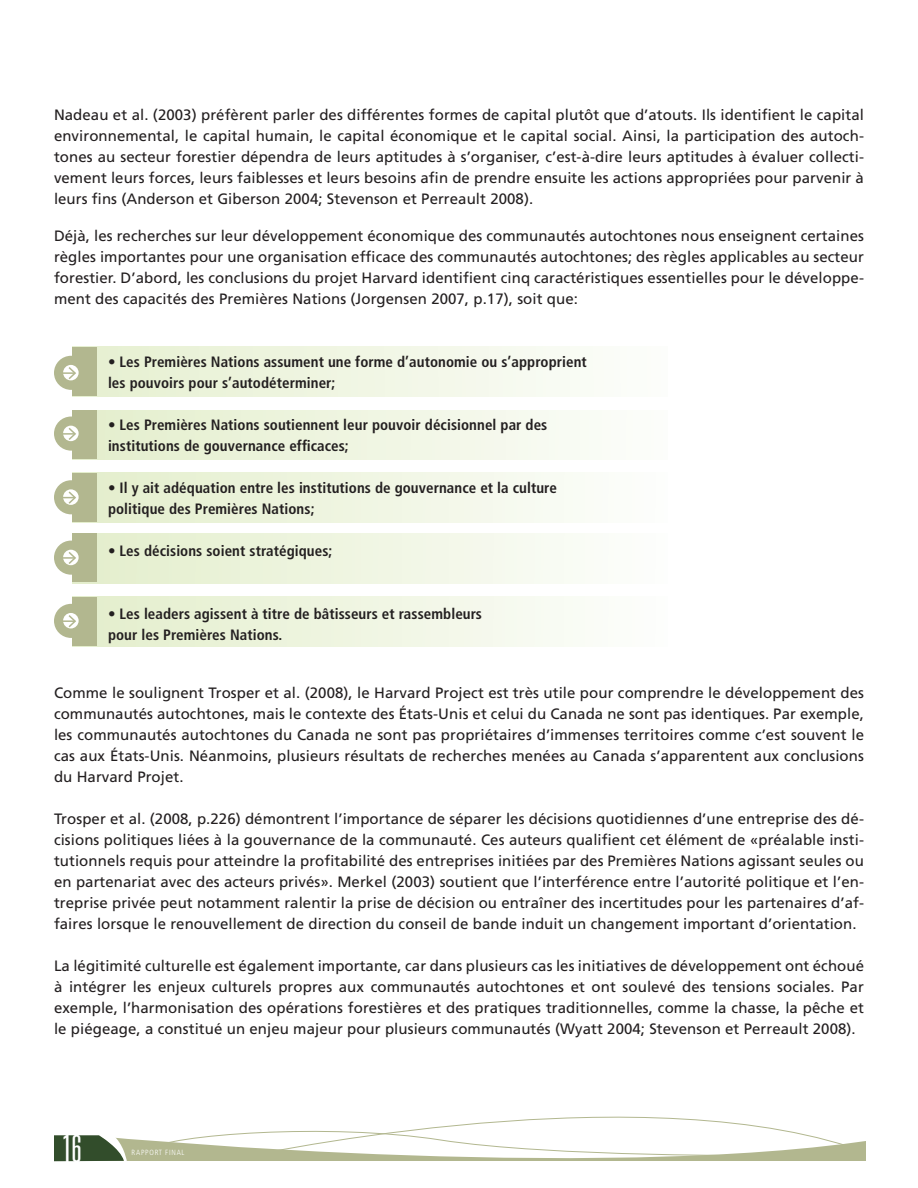
<style>
.page{position:relative;width:918px;height:1188px;background:#fff}
.page>*{position:absolute;margin:0;border:0;box-sizing:border-box;transform-origin:0 0}
.t1{font:300 ultra-condensed 37.5px "Univers";color:#fff}
.t2{font:15px/21px "Frutiger";letter-spacing:.005em;color:#231f20;text-align:justify}
.t3{font:700 condensed 15px/21px "Frutiger";letter-spacing:.005em;color:#231f20}
.t4{font:300 condensed 7.5px "Frutiger";letter-spacing:.1em;color:#fff}
</style>
<div class="page">
<div style="left:72px;top:347px;width:595px;height:49px;background:linear-gradient(to right,#e6efd0,#fcfdfb)"></div>
<div style="left:72px;top:410px;width:595px;height:50px;background:linear-gradient(to right,#e3eecc,#fcfdfa)"></div>
<div style="left:72px;top:473px;width:595px;height:49px;background:linear-gradient(to right,#e3eecb,#fdfefc)"></div>
<div style="left:72px;top:534px;width:595px;height:49px;background:linear-gradient(to right,#e3eecb,#fdfefc)"></div>
<div style="left:72px;top:596px;width:595px;height:50px;background:linear-gradient(to right,#e3eecb,#fdfefc)"></div>
<div style="left:72px;top:347px;width:25px;height:49px;background:#b2b78f"></div>
<div style="left:72px;top:410px;width:25px;height:49px;background:#b2b78f"></div>
<div style="left:72px;top:473px;width:25px;height:49px;background:#b2b78f"></div>
<div style="left:72px;top:533px;width:25px;height:49px;background:#b2b78f"></div>
<div style="left:72px;top:597px;width:25px;height:49px;background:#b2b78f"></div>
<div style="left:54px;top:356px;width:34px;height:34px;background:#b2b78f;border-radius:50%"></div>
<svg style="left:63px;top:365px;width:16px;height:15px"></svg>
<svg style="left:63px;top:365px;width:14px;height:16px"></svg>
<div style="left:54px;top:417px;width:34px;height:34px;background:#b2b78f;border-radius:50%"></div>
<svg style="left:63px;top:426px;width:16px;height:15px"></svg>
<svg style="left:63px;top:426px;width:14px;height:16px"></svg>
<div style="left:54px;top:480px;width:34px;height:34px;background:#b2b78f;border-radius:50%"></div>
<svg style="left:63px;top:489px;width:16px;height:16px"></svg>
<svg style="left:63px;top:490px;width:14px;height:15px"></svg>
<div style="left:54px;top:541px;width:34px;height:34px;background:#b2b78f;border-radius:50%"></div>
<svg style="left:63px;top:550px;width:16px;height:15px"></svg>
<svg style="left:63px;top:550px;width:14px;height:16px"></svg>
<div style="left:54px;top:604px;width:34px;height:34px;background:#b2b78f;border-radius:50%"></div>
<svg style="left:63px;top:613px;width:16px;height:15px"></svg>
<svg style="left:63px;top:613px;width:14px;height:16px"></svg>
<div style="left:131px;top:1139px;width:735px;height:22px;background:#b2b78f"></div>
<svg style="left:147px;top:1133px;width:87px;height:24px"></svg>
<svg style="left:54px;top:1135px;width:77px;height:27px;background:#5f7457"></svg>
<svg style="left:234px;top:1116px;width:617px;height:43px"></svg>
<p class="t2" style="left:54px;top:104px;width:812px">Nadeau et al. (2003) préfèrent parler des différentes formes de capital plutôt que d’atouts. Ils identifient le capital environnemental, le capital humain, le capital économique et le capital social. Ainsi, la participation des autoch&shy;tones au secteur forestier dépendra de leurs aptitudes à s’organiser, c’est-à-dire leurs aptitudes à évaluer collecti&shy;vement leurs forces, leurs faiblesses et leurs besoins afin de prendre ensuite les actions appropriées pour parvenir à leurs fins (Anderson et Giberson 2004; Stevenson et Perreault 2008).</p>
<p class="t2" style="left:54px;top:226px;width:811px">Déjà, les recherches sur leur développement économique des communautés autochtones nous enseignent certaines règles importantes pour une organisation efficace des communautés autochtones; des règles applicables au secteur forestier. D’abord, les conclusions du projet Harvard identifient cinq caractéristiques essentielles pour le développe&shy;ment des capacités des Premières Nations (Jorgensen 2007, p.17), soit que:</p>
<p class="t3" style="left:108px;top:352px;width:480px">• Les Premières Nations assument une forme d’autonomie ou s’approprient les pouvoirs pour s’autodéterminer;</p>
<p class="t3" style="left:108px;top:415px;width:441px">• Les Premières Nations soutiennent leur pouvoir décisionnel par des institutions de gouvernance efficaces;</p>
<p class="t3" style="left:108px;top:478px;width:451px">• Il y ait adéquation entre les institutions de gouvernance et la culture politique des Premières Nations;</p>
<p class="t3" style="left:108px;top:541px;width:226px">• Les décisions soient stratégiques;</p>
<p class="t3" style="left:108px;top:604px;width:376px">• Les leaders agissent à titre de bâtisseurs et rassembleurs pour les Premières Nations.</p>
<p class="t2" style="left:54px;top:682px;width:812px">Comme le soulignent Trosper et al. (2008), le Harvard Project est très utile pour comprendre le développement des communautés autochtones, mais le contexte des États-Unis et celui du Canada ne sont pas identiques. Par exemple, les communautés autochtones du Canada ne sont pas propriétaires d’immenses territoires comme c’est souvent le cas aux États-Unis. Néanmoins, plusieurs résultats de recherches menées au Canada s’apparentent aux conclusions du Harvard Projet.</p>
<p class="t2" style="left:54px;top:808px;width:811px">Trosper et al. (2008, p.226) démontrent l’importance de séparer les décisions quotidiennes d’une entreprise des dé&shy;cisions politiques liées à la gouvernance de la communauté. Ces auteurs qualifient cet élément de «préalable insti&shy;tutionnels requis pour atteindre la profitabilité des entreprises initiées par des Premières Nations agissant seules ou en partenariat avec des acteurs privés». Merkel (2003) soutient que l’interférence entre l’autorité politique et l’en&shy;treprise privée peut notamment ralentir la prise de décision ou entraîner des incertitudes pour les partenaires d’af&shy;faires lorsque le renouvellement de direction du conseil de bande induit un changement important d’orientation.</p>
<p class="t2" style="left:54px;top:955px;width:812px">La légitimité culturelle est également importante, car dans plusieurs cas les initiatives de développement ont échoué à intégrer les enjeux culturels propres aux communautés autochtones et ont soulevé des tensions sociales. Par exemple, l’harmonisation des opérations forestières et des pratiques traditionnelles, comme la chasse, la pêche et le piégeage, a constitué un enjeu majeur pour plusieurs communautés (Wyatt 2004; Stevenson et Perreault 2008).</p>
<h1 class="t1" style="left:62px;top:1129px;width:21px">16</h1>
<p class="t4" style="left:132px;top:1148px;width:54px">RAPPORT FINAL</p>
</div>
